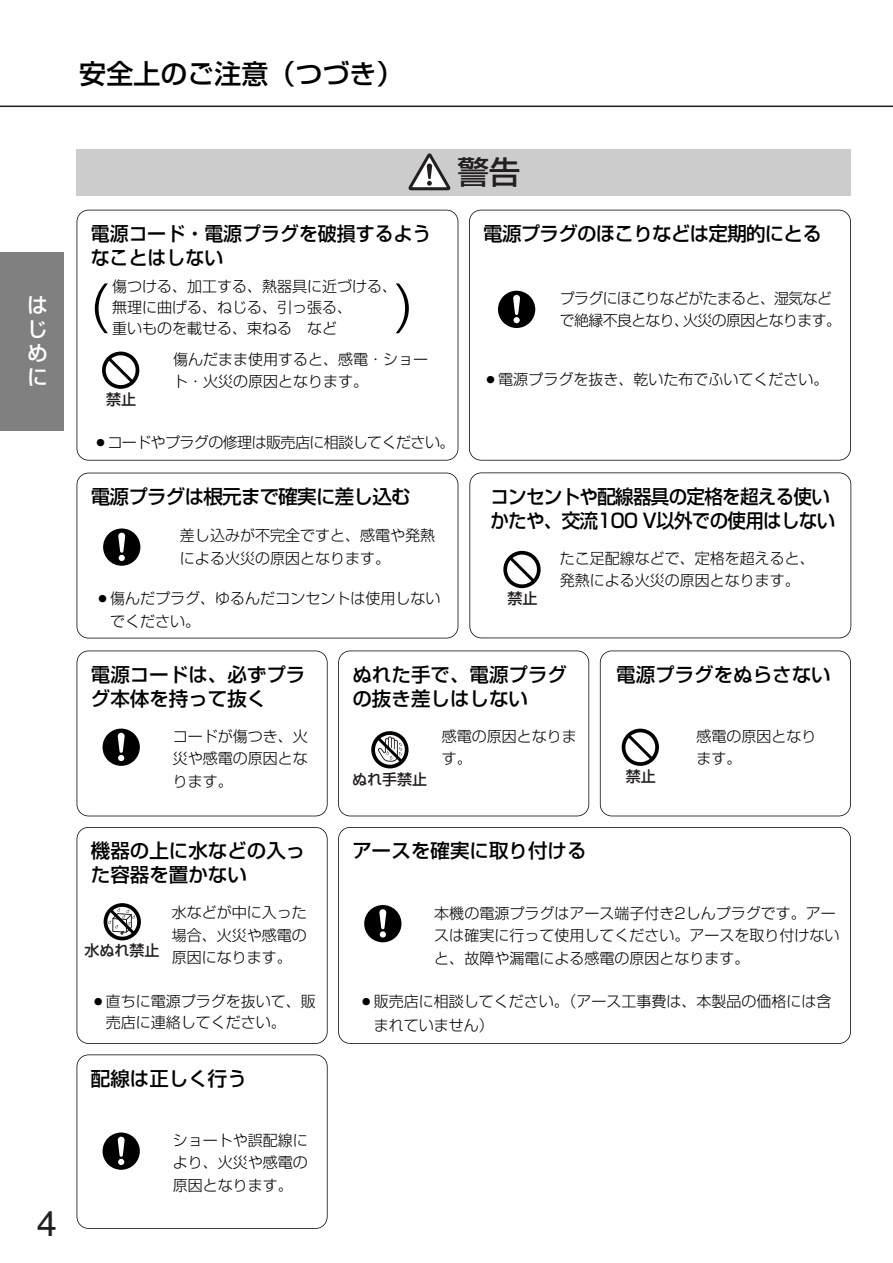
<style>
.page{position:relative;width:893px;height:1263px;background:#fff}
.page>*{position:absolute;margin:0;border:0;box-sizing:border-box;transform-origin:0 0}
.t1{font:300 54px "Shin Go";color:#000}
.t2{font:36px "Helvetica";color:#231f20}
.t3{font:500 31.5px "Shin Go";color:#231f20}
.t4{font:500 27px "Shin Go";color:#000}
.t5{font:500 21px/24px "Shin Go";color:#fff;text-align:justify}
.t6{font:500 19.5px/24px "Shin Go";color:#000}
.t7{font:500 19.5px/24px "Shin Go";letter-spacing:-.04em;color:#000;scale:.95 1}
.t8{font:500 19.5px "Shin Go";letter-spacing:-.04em;color:#000}
.t9{font:300 15px/22.5px "Shin Go";color:#000}
.t10{font:300 15px/22.5px "Shin Go";letter-spacing:-.04em;color:#000}
.t11{font:500 15px "Shin Go";color:#231f20}
</style>
<div class="page">
<hr style="left:0;top:106px;width:892px;height:1px;background:#231f20">
<div style="left:0;top:252px;width:64px;height:179px;background:#808080"></div>
<div style="left:77px;top:149px;width:773px;height:47px;background:#ccc"></div>
<svg style="left:408px;top:153px;width:43px;height:37px"></svg>
<div style="left:77px;top:210px;width:381px;height:251px;border:2px solid #000;border-radius:12px"></div>
<svg style="left:102px;top:352px;width:37px;height:37px"></svg>
<div style="left:469px;top:210px;width:381px;height:251px;border:2px solid #000;border-radius:12px"></div>
<svg style="left:498px;top:291px;width:37px;height:37px"></svg>
<div style="left:469px;top:472px;width:382px;height:166px;border:2px solid #000;border-radius:12px"></div>
<svg style="left:503px;top:551px;width:37px;height:37px"></svg>
<div style="left:77px;top:473px;width:381px;height:165px;border:2px solid #000;border-radius:12px"></div>
<svg style="left:103px;top:528px;width:37px;height:38px"></svg>
<div style="left:338px;top:651px;width:251px;height:165px;border:2px solid #000;border-radius:12px"></div>
<svg style="left:371px;top:731px;width:37px;height:37px"></svg>
<div style="left:77px;top:651px;width:250px;height:165px;border:2px solid #000;border-radius:12px"></div>
<svg style="left:102px;top:729px;width:38px;height:37px"></svg>
<div style="left:77px;top:1054px;width:250px;height:175px;border:2px solid #000;border-radius:12px"></div>
<svg style="left:102px;top:1133px;width:38px;height:37px"></svg>
<div style="left:600px;top:651px;width:250px;height:165px;border:2px solid #000;border-radius:12px"></div>
<svg style="left:621px;top:729px;width:38px;height:37px"></svg>
<div style="left:77px;top:827px;width:250px;height:217px;border:2px solid #000;border-radius:12px"></div>
<svg style="left:104px;top:903px;width:37px;height:37px"></svg>
<div style="left:338px;top:827px;width:512px;height:217px;border:2px solid #000;border-radius:12px"></div>
<svg style="left:364px;top:905px;width:37px;height:37px"></svg>
<h3 class="t4" style="left:79px;top:63px;width:326px">安全上のご注意（つづき）</h3>
<h3 class="t5" style="left:27px;top:296px;width:22px">はじめに</h3>
<h2 class="t2" style="left:37px;top:1209px;width:22px">4</h2>
<h3 class="t3" style="left:457px;top:161px;width:64px">警告</h3>
<h3 class="t6" style="left:91px;top:224px;width:342px">電源コード・電源プラグを破損するようなことはしない</h3>
<p class="t9" style="left:112px;top:278px;width:286px;line-height:21px">傷つける、加工する、熱器具に近づける、無理に曲げる、ねじる、引っ張る、</p>
<h1 class="t1" style="left:89px;top:285px;width:21px">(</h1>
<h1 class="t1" style="left:394px;top:285px;width:21px">)</h1>
<p class="t9" style="left:112px;top:319px;width:226px">重いものを載せる、束ねる　など</p>
<p class="t11" style="left:106px;top:394px;width:31px">禁止</p>
<p class="t9" style="left:173px;top:350px;width:256px">傷んだまま使用すると、感電・ショート・火災の原因となります。</p>
<p class="t10" style="left:93px;top:433px;width:363px">○コードやプラグの修理は販売店に相談してください。</p>
<h3 class="t8" style="left:483px;top:226px;width:340px">電源プラグのほこりなどは定期的にとる</h3>
<p class="t10" style="left:560px;top:289px;width:282px">プラグにほこりなどがたまると、湿気などで絶縁不良となり、火災の原因となります。</p>
<p class="t9" style="left:483px;top:370px;width:346px">○電源プラグを抜き、乾いた布でふいてください。</p>
<h3 class="t8" style="left:91px;top:489px;width:321px">電源プラグは根元まで確実に差し込む</h3>
<p class="t9" style="left:180px;top:526px;width:257px">差し込みが不完全ですと、感電や発熱による火災の原因となります。</p>
<p class="t9" style="left:110px;top:590px;width:331px;text-indent:-15px">○傷んだプラグ、ゆるんだコンセントは使用しないでください。</p>
<h3 class="t7" style="left:490px;top:487px;width:364px">コンセントや配線器具の定格を超える使いかたや、交流100 V以外での使用はしない</h3>
<p class="t11" style="left:507px;top:593px;width:31px">禁止</p>
<p class="t9" style="left:559px;top:549px;width:257px">たこ足配線などで、定格を超えると、発熱による火災の原因となります。</p>
<h3 class="t6" style="left:91px;top:665px;width:216px">電源コードは、必ずプラグ本体を持って抜く</h3>
<p class="t9" style="left:173px;top:727px;width:136px;text-align:justify">コードが傷つき、火災や感電の原因となります。</p>
<h3 class="t6" style="left:91px;top:841px;width:216px">機器の上に水などの入った容器を置かない</h3>
<p class="t9" style="left:172px;top:903px;width:137px;text-align:justify">水などが中に入った場合、火災や感電の原因になります。</p>
<p class="t9" style="left:106px;top:993px;width:211px;line-height:21px;text-indent:-15px">○直ちに電源プラグを抜いて、販売店に連絡してください。</p>
<p class="t11" style="left:84px;top:945px;width:76px">水ぬれ禁止</p>
<h3 class="t6" style="left:91px;top:1068px;width:158px">配線は正しく行う</h3>
<p class="t9" style="left:173px;top:1131px;width:136px;text-align:justify">ショートや誤配線により、火災や感電の原因となります。</p>
<h3 class="t6" style="left:352px;top:665px;width:216px">ぬれた手で、電源プラグの抜き差しはしない</h3>
<h3 class="t6" style="left:616px;top:665px;width:216px">電源プラグをぬらさない</h3>
<p class="t9" style="left:442px;top:727px;width:136px">感電の原因となります。</p>
<p class="t9" style="left:696px;top:727px;width:122px">感電の原因となります。</p>
<p class="t11" style="left:352px;top:773px;width:76px">ぬれ手禁止</p>
<p class="t11" style="left:626px;top:771px;width:31px">禁止</p>
<h3 class="t6" style="left:352px;top:841px;width:235px">アースを確実に取り付ける</h3>
<p class="t9" style="left:434px;top:904px;width:406px">本機の電源プラグはアース端子付き2しんプラグです。アースは確実に行って使用してください。アースを取り付けないと、故障や漏電による感電の原因となります。</p>
<p class="t9" style="left:374px;top:992px;width:459px;line-height:23.5px;text-indent:-15px">○販売店に相談してください。（アース工事費は、本製品の価格には含まれていません）</p>
</div>
